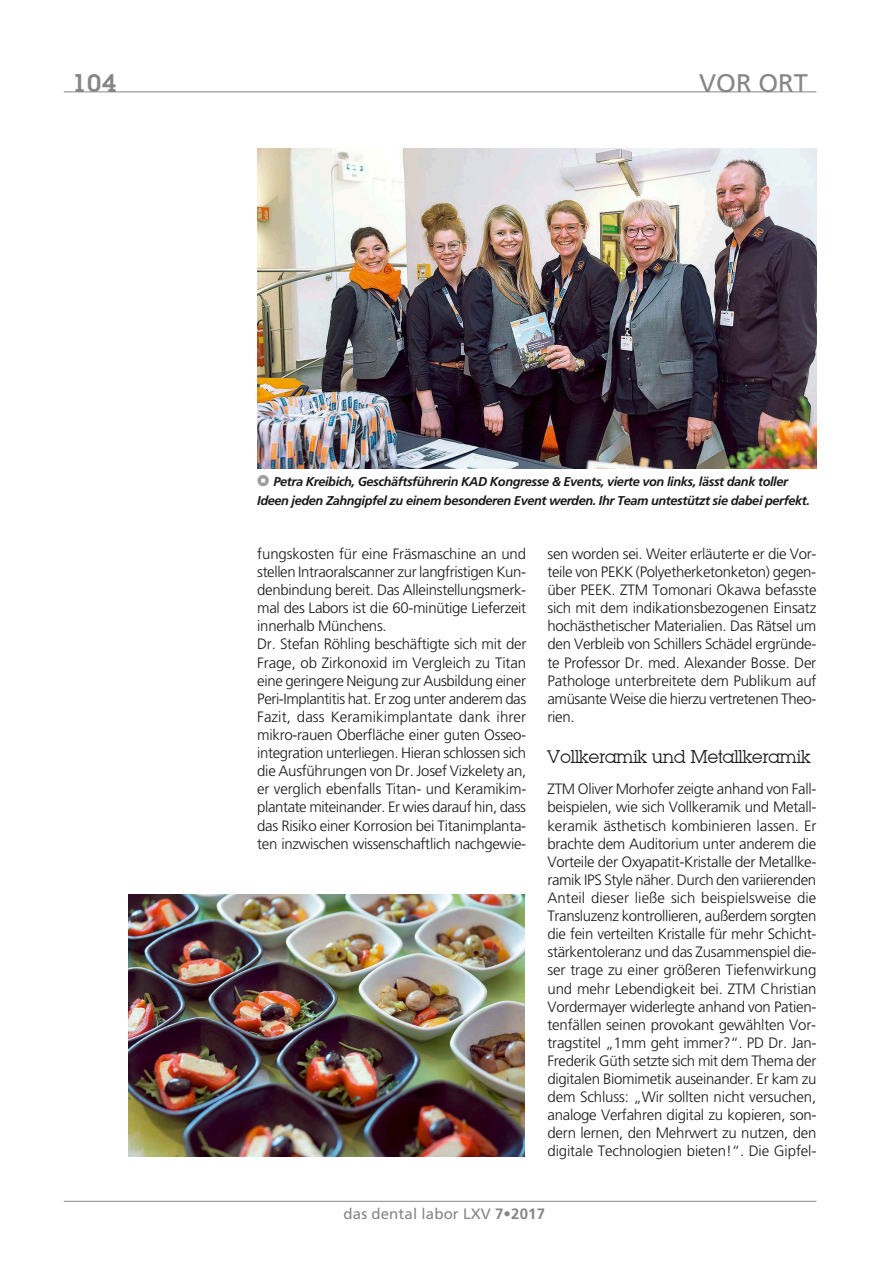
<style>
.page{position:relative;width:893px;height:1263px;background:#fff}
.page>*{position:absolute;margin:0;border:0;box-sizing:border-box;transform-origin:0 0}
.t1{font:25.5px "Frutiger";color:#868686}
.t2{font:700 25.5px "Lubiana";color:#868686}
.t3{font:18px "Lubiana Normal";letter-spacing:-.02em;color:#1a1918}
.t4{font:300 15px/18.1px "Frutiger";letter-spacing:-.02em;color:#1a1918;text-align:justify}
.t5{font:15px "Frutiger";letter-spacing:.01em;color:#868686}
.t6{font:italic 700 12.75px/18.1px "Frutiger";letter-spacing:-.03em;color:#1a1918;text-align:center}
.s1{font-weight:700}
</style>
<div class="page">
<hr style="left:64px;top:1201px;width:752px;height:1px;background:#868686">
<hr style="left:64px;top:91px;width:752px;height:1px;background:#868686">
<img style="left:257px;top:149px;width:559px;height:319px">
<img style="left:129px;top:894px;width:395px;height:262px">
<h1 class="t2" style="left:72px;top:68px;width:46px">104</h1>
<h1 class="t1" style="left:699px;top:68px;width:110px">VOR ORT</h1>
<p class="t6" style="left:257px;top:473px;width:554px">Petra Kreibich, Geschäftsführerin KAD Kongresse &amp; Events, vierte von links, lässt dank toller<br>Ideen jeden Zahngipfel zu einem besonderen Event werden. Ihr Team untestützt sie dabei perfekt.</p>
<p class="t4" style="left:257px;top:545px;width:271px;text-align:left">fungskosten für eine Fräsmaschine an und stellen Intraoralscanner zur langfristigen Kun&shy;denbindung bereit. Das Alleinstellungsmerk&shy;mal des Labors ist die 60-minütige Lieferzeit innerhalb Münchens.<br>Dr. Stefan Röhling beschäftigte sich mit der Frage, ob Zirkonoxid im Vergleich zu Titan eine geringere Neigung zur Ausbildung einer Peri-Implantitis hat. Er zog unter anderem das Fazit, dass Keramikimplantate dank ihrer mikro-rauen Oberfläche einer guten Osseo&shy;integration unterliegen. Hieran schlossen sich die Ausführungen von Dr. Josef Vizkelety an, er verglich ebenfalls Titan- und Keramikim&shy;plantate miteinander. Er wies darauf hin, dass das Risiko einer Korrosion bei Titanimplanta&shy;ten inzwischen wissenschaftlich nachgewie-</p>
<p class="t4" style="left:547px;top:545px;width:271px">sen worden sei. Weiter erläuterte er die Vor&shy;teile von PEKK (Polyetherketonketon) gegen&shy;über PEEK. ZTM Tomonari Okawa befasste sich mit dem indikationsbezogenen Einsatz hochästhetischer Materialien. Das Rätsel um den Verbleib von Schillers Schädel ergründe&shy;te Professor Dr. med. Alexander Bosse. Der Pathologe unterbreitete dem Publikum auf amüsante Weise die hierzu vertretenen Theo&shy;rien.</p>
<p class="t3" style="left:547px;top:746px;width:265px">Vollkeramik und Metallkeramik</p>
<p class="t4" style="left:547px;top:780px;width:271px">ZTM Oliver Morhofer zeigte anhand von Fall&shy;beispielen, wie sich Vollkeramik und Metall&shy;keramik ästhetisch kombinieren lassen. Er brachte dem Auditorium unter anderem die Vorteile der Oxyapatit-Kristalle der Metallke&shy;ramik IPS Style näher. Durch den variierenden Anteil dieser ließe sich beispielsweise die Transluzenz kontrollieren, außerdem sorgten die fein verteilten Kristalle für mehr Schicht&shy;stärkentoleranz und das Zusammenspiel die&shy;ser trage zu einer größeren Tiefenwirkung und mehr Lebendigkeit bei. ZTM Christian Vordermayer widerlegte anhand von Patien&shy;tenfällen seinen provokant gewählten Vor&shy;tragstitel „1mm geht immer?“. PD Dr. Jan-Frederik Güth setzte sich mit dem Thema der digitalen Biomimetik auseinander. Er kam zu dem Schluss: „Wir sollten nicht versuchen, analoge Verfahren digital zu kopieren, son&shy;dern lernen, den Mehrwert zu nutzen, den digitale Technologien bieten!“. Die Gipfel-</p>
<p class="t5" style="left:344px;top:1205px;width:203px">das dental labor LXV <span class="s1">7•2017</span></p>
</div>
